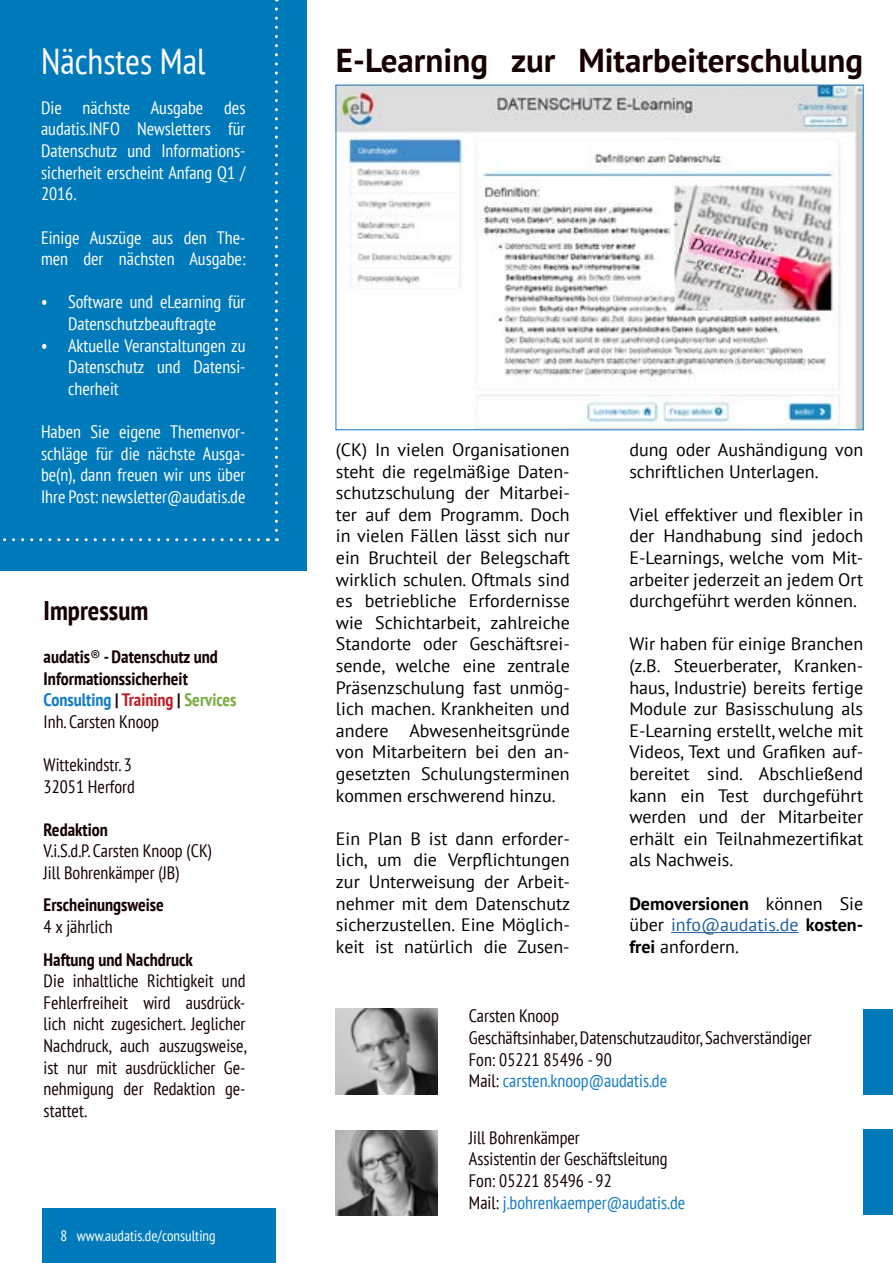
<style>
.page{position:relative;width:893px;height:1263px;background:#fff}
.page>*{position:absolute;margin:0;border:0;box-sizing:border-box;transform-origin:0 0}
.t1{font:condensed 36px "PT Sans";color:#fff}
.t2{font:700 33px "PT Sans";color:#160000}
.t3{font:700 condensed 27px "PT Sans";color:#160000}
.t4{font:18px/21.6px "PT Sans";color:#000;text-align:justify}
.t5{font:condensed 18px/21.6px "PT Sans";color:#160000}
.t6{font:condensed 18px/21.6px "PT Sans";color:#fff;text-align:justify}
.t7{font:700 condensed 18px/21.6px "PT Sans";color:#160000}
.t8{font:700 18px/21.6px "PT Sans";color:#000;text-align:justify}
.t9{font:condensed 15px "PT Sans";color:#fff}
.s1{font-weight:400}
.s2{color:#147dc2}
.s3{color:#bc2028}
.s4{color:#79ae42}
.s5{font-weight:400;color:#215e9e}
</style>
<div class="page">
<div style="left:0;top:0;width:306px;height:570px;background:#007abb"></div>
<div style="left:43px;top:1209px;width:233px;height:54px;background:#007abb"></div>
<div style="left:863px;top:1129px;width:30px;height:85px;background:#007abb"></div>
<div style="left:863px;top:1009px;width:30px;height:85px;background:#007abb"></div>
<img style="left:336px;top:1009px;width:102px;height:85px">
<img style="left:336px;top:1130px;width:102px;height:86px">
<hr style="left:671px;top:932px;width:128px;height:1px;background:#215e9e">
<img style="left:338px;top:87px;width:524px;height:341px">
<svg style="left:275px;top:9px;width:3px;height:532px"></svg>
<svg style="left:3px;top:538px;width:255px;height:3px"></svg>
<h1 class="t1" style="left:41px;top:38px;width:166px">Nächstes Mal</h1>
<h2 class="t2" style="left:336px;top:38px;width:529px">E-Learning zur Mitarbeiterschulung</h2>
<p class="t6" style="left:41px;top:96px;width:206px">Die nächste Ausgabe des audatis.INFO Newsletters für Datenschutz und Informations&shy;sicherheit erscheint Anfang Q1 / 2016.</p>
<p class="t6" style="left:41px;top:226px;width:206px">Einige Auszüge aus den The&shy;men der nächsten Ausgabe:</p>
<p class="t6" style="left:41px;top:291px;width:206px;text-align:center">• Software und eLearning für<br>Datenschutzbeauftragte</p>
<p class="t6" style="left:68px;top:334px;width:179px;text-indent:-27px">• Aktuelle Veranstaltungen zu Datenschutz und Datensi&shy;cherheit</p>
<p class="t6" style="left:41px;top:420px;width:206px">Haben Sie eigene Themenvor&shy;schläge für die nächste Ausga&shy;be(n), dann freuen wir uns über Ihre Post: newsletter@audatis.de</p>
<h3 class="t3" style="left:44px;top:592px;width:106px">Impressum</h3>
<p class="t7" style="left:44px;top:645px;width:194px">audatis<span class="s1">®</span> - Datenschutz und<br>Informationssicherheit<br><span class="s2">Consulting</span> | <span class="s3">Training</span> | <span class="s4">Services<br></span><span class="s1">Inh. Carsten Knoop</span></p>
<p class="t5" style="left:44px;top:753px;width:93px">Wittekindstr. 3<br>32051 Herford</p>
<p class="t7" style="left:44px;top:818px;width:66px">Redaktion</p>
<p class="t5" style="left:44px;top:840px;width:170px">V.i.S.d.P. Carsten Knoop (CK)<br>Jill Bohrenkämper (JB)</p>
<p class="t7" style="left:44px;top:894px;width:122px">Erscheinungsweise</p>
<p class="t5" style="left:44px;top:915px;width:71px">4 x jährlich</p>
<p class="t7" style="left:44px;top:948px;width:151px">Haftung und Nachdruck</p>
<p class="t5" style="left:44px;top:969px;width:205px;text-align:justify">Die inhaltliche Richtigkeit und Fehlerfreiheit wird ausdrück&shy;lich nicht zugesichert. Jeglicher Nachdruck, auch auszugsweise, ist nur mit ausdrücklicher Ge&shy;nehmigung der Redaktion ge&shy;stattet.</p>
<p class="t9" style="left:61px;top:1226px;width:157px">8 www.audatis.de/consulting</p>
<p class="t4" style="left:336px;top:438px;width:235px">(CK) In vielen Organisationen steht die regelmäßige Daten&shy;schutzschulung der Mitarbei&shy;ter auf dem Programm. Doch in vielen Fällen lässt sich nur ein Bruchteil der Belegschaft wirklich schulen. Oftmals sind es betriebliche Erfordernisse wie Schichtarbeit, zahlreiche Standorte oder Geschäftsrei&shy;sende, welche eine zentrale Präsenzschulung fast unmög&shy;lich machen. Krankheiten und andere Abwesenheitsgründe von Mitarbeitern bei den an&shy;gesetzten Schulungsterminen kommen erschwerend hinzu.</p>
<p class="t4" style="left:336px;top:827px;width:236px">Ein Plan B ist dann erforder&shy;lich, um die Verpflichtungen zur Unterweisung der Arbeit&shy;nehmer mit dem Datenschutz sicherzustellen. Eine Möglich&shy;keit ist natürlich die Zusen-</p>
<p class="t4" style="left:629px;top:438px;width:235px">dung oder Aushändigung von schriftlichen Unterlagen.</p>
<p class="t4" style="left:629px;top:503px;width:235px">Viel effektiver und flexibler in der Handhabung sind jedoch E-Learnings, welche vom Mit&shy;arbeiter jederzeit an jedem Ort durchgeführt werden können.</p>
<p class="t4" style="left:629px;top:633px;width:235px">Wir haben für einige Branchen (z.B. Steuerberater, Kranken&shy;haus, Industrie) bereits fertige Module zur Basisschulung als E-Learning erstellt, welche mit Videos, Text und Grafiken auf&shy;bereitet sind. Abschließend kann ein Test durchgeführt werden und der Mitarbeiter erhält ein Teilnahmezertifikat als Nachweis.</p>
<p class="t8" style="left:629px;top:892px;width:235px">Demoversionen <span class="s1">können Sie über</span> <span class="s5">info@audatis.de</span> kosten&shy;frei <span class="s1">anfordern.</span></p>
<p class="t5" style="left:469px;top:1005px;width:344px">Carsten Knoop<br>Geschäftsinhaber, Datenschutzauditor, Sachverständiger<br>Fon: 05221 85496 - 90<br>Mail: <span class="s2">carsten.knoop@audatis.de</span></p>
<p class="t5" style="left:469px;top:1126px;width:218px">Jill Bohrenkämper<br>Assistentin der Geschäftsleitung<br>Fon: 05221 85496 - 92<br>Mail: <span class="s2">j.bohrenkaemper@audatis.de</span></p>
</div>
